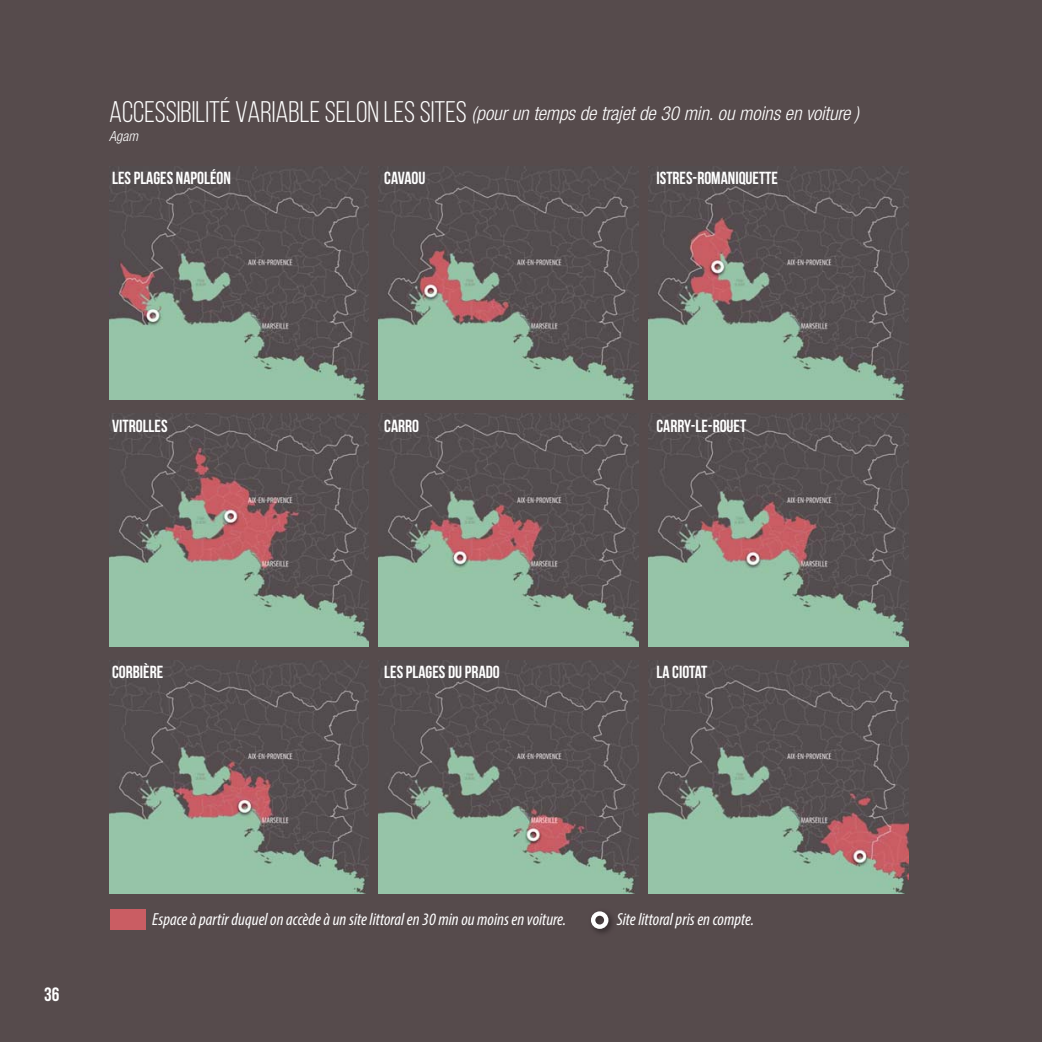
<style>
.page{position:relative;width:1042px;height:1042px;background:#fff}
.page>*{position:absolute;margin:0;border:0;box-sizing:border-box;transform-origin:0 0}
.t1{font:italic 300 condensed 19.25px "Helvetica Neue";color:#fff}
.t2{font:700 19.25px "Bebas Neue";color:#fff}
.t3{font:700 17.5px "Bebas Neue";color:#fff}
.t4{font:italic condensed 17.5px "Myriad Pro";color:#fff}
.t5{font:italic 300 condensed 14px "Helvetica Neue";color:#fff}
.s1{font-family:"Bebas Neue";font-weight:400;font-style:normal;font-stretch:normal;font-size:29.75px}
</style>
<div class="page">
<div style="left:0;top:0;width:1041px;height:1042px;background:#564b4c"></div>
<img style="left:109px;top:166px;width:260px;height:233px">
<img style="left:379px;top:166px;width:259px;height:233px">
<img style="left:648px;top:166px;width:260px;height:233px">
<img style="left:109px;top:413px;width:260px;height:233px">
<img style="left:379px;top:413px;width:259px;height:233px">
<img style="left:648px;top:413px;width:260px;height:233px">
<img style="left:109px;top:660px;width:260px;height:233px">
<img style="left:379px;top:660px;width:259px;height:233px">
<img style="left:648px;top:660px;width:260px;height:233px">
<div style="left:110px;top:909px;width:35px;height:20px;background:#ca5d63"></div>
<img style="left:594px;top:914px;width:18px;height:19px">
<svg style="left:591px;top:911px;width:17px;height:18px"></svg>
<p class="t1" style="left:109px;top:106px;width:751px"><span class="s1">ACCESSIBILITÉ VARIABLE SELON LES SITES</span> (pour un temps de trajet de 30 min. ou moins en voiture )</p>
<p class="t5" style="left:109px;top:131px;width:31px">Agam</p>
<p class="t3" style="left:112px;top:168px;width:120px">LES PLAGES NAPOLÉON</p>
<p class="t3" style="left:384px;top:168px;width:43px">CAVAOU</p>
<p class="t3" style="left:656px;top:168px;width:123px">ISTRES-ROMANIQUETTE</p>
<p class="t3" style="left:112px;top:416px;width:57px">VITROLLES</p>
<p class="t3" style="left:384px;top:416px;width:36px">CARRO</p>
<p class="t3" style="left:656px;top:416px;width:91px">CARRY-LE-ROUET</p>
<p class="t3" style="left:112px;top:662px;width:53px">CORBIÈRE</p>
<p class="t3" style="left:384px;top:662px;width:117px">LES PLAGES DU PRADO</p>
<p class="t3" style="left:656px;top:662px;width:53px">LA CIOTAT</p>
<p class="t2" style="left:44px;top:983px;width:17px">36</p>
<p class="t4" style="left:152px;top:912px;width:415px">Espace à partir duquel on accède à un site littoral en 30 min ou moins en voiture.</p>
<p class="t4" style="left:617px;top:912px;width:139px">Site littoral pris en compte.</p>
</div>
